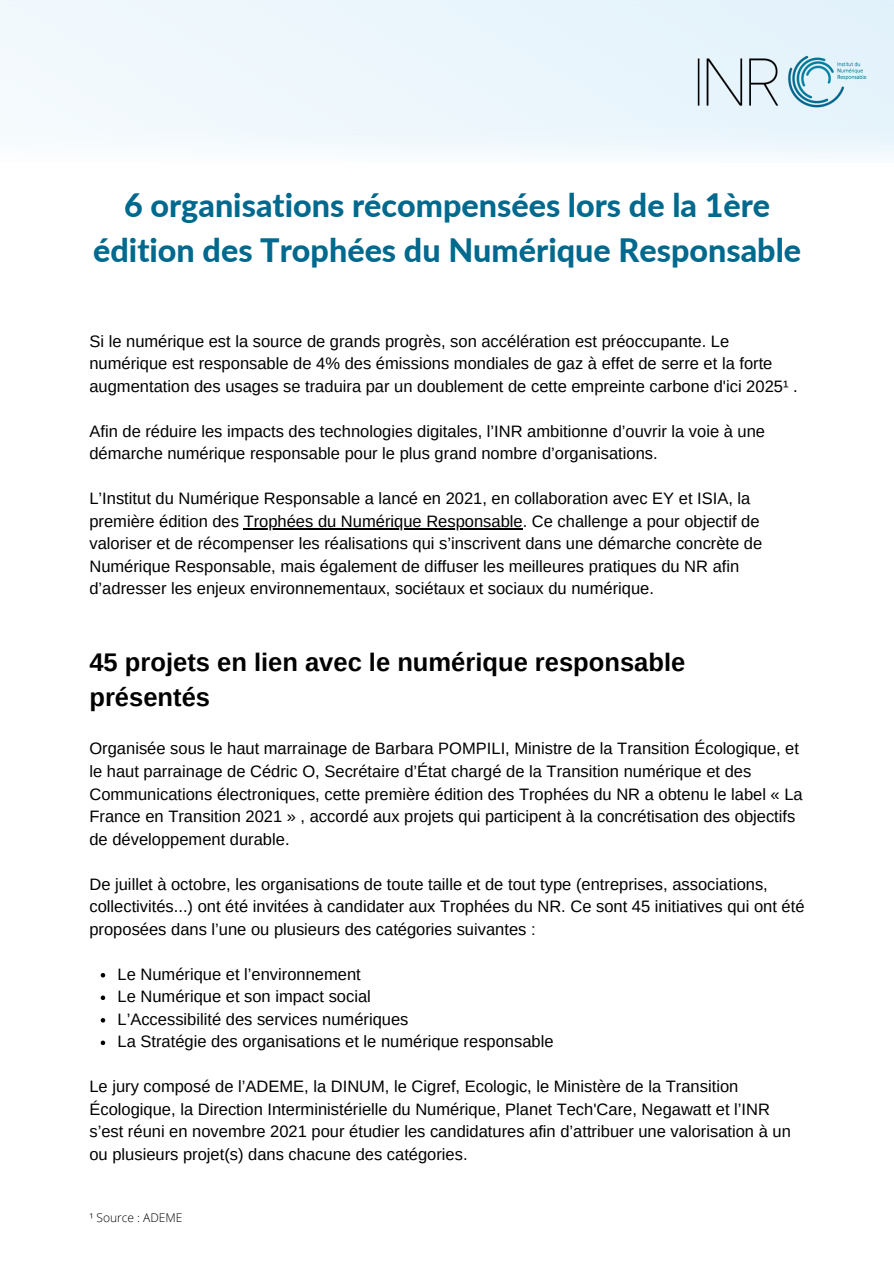
<style>
.page{position:relative;width:894px;height:1264px;background:#fff}
.page>*{position:absolute;margin:0;border:0;box-sizing:border-box;transform-origin:0 0}
.t1{font:800 32.25px/45px "Lato";color:#00698d;text-align:center}
.t2{font:700 25.5px/35px "Arimo";color:#000}
.t3{font:16.5px/22.5px "Arimo";color:#000}
.t4{font:300 12px "Open Sans";color:#000}
</style>
<div class="page">
<svg style="left:101px;top:973px;width:4px;height:4px"></svg>
<svg style="left:101px;top:995px;width:4px;height:5px"></svg>
<svg style="left:101px;top:1018px;width:4px;height:4px"></svg>
<svg style="left:101px;top:1040px;width:4px;height:5px"></svg>
<hr style="left:243px;top:528px;width:279px;height:1px;background:#000">
<img style="left:669px;top:40px;width:224px;height:83px">
<p class="t1" style="left:93px;top:182px;width:709px">6 organisations récompensées lors de la 1ère édition des Trophées du Numérique Responsable</p>
<p class="t3" style="left:89px;top:330px;width:709px">Si le numérique est la source de grands progrès, son accélération est préoccupante. Le numérique est responsable de 4% des émissions mondiales de gaz à effet de serre et la forte augmentation des usages se traduira par un doublement de cette empreinte carbone d'ici 2025¹ .</p>
<p class="t3" style="left:89px;top:420px;width:677px">Afin de réduire les impacts des technologies digitales, l’INR ambitionne d’ouvrir la voie à une démarche numérique responsable pour le plus grand nombre d’organisations.</p>
<p class="t3" style="left:89px;top:487px;width:674px">L’Institut du Numérique Responsable a lancé en 2021, en collaboration avec EY et ISIA, la première édition des Trophées du Numérique Responsable. Ce challenge a pour objectif de valoriser et de récompenser les réalisations qui s’inscrivent dans une démarche concrète de Numérique Responsable, mais également de diffuser les meilleures pratiques du NR afin d’adresser les enjeux environnementaux, sociétaux et sociaux du numérique.</p>
<p class="t2" style="left:89px;top:644px;width:597px">45 projets en lien avec le numérique responsable présentés</p>
<p class="t3" style="left:89px;top:737px;width:714px">Organisée sous le haut marrainage de Barbara POMPILI, Ministre de la Transition Écologique, et le haut parrainage de Cédric O, Secrétaire d’État chargé de la Transition numérique et des Communications électroniques, cette première édition des Trophées du NR a obtenu le label « La France en Transition 2021 » , accordé aux projets qui participent à la concrétisation des objectifs de développement durable.</p>
<p class="t3" style="left:89px;top:872px;width:716px">De juillet à octobre, les organisations de toute taille et de tout type (entreprises, associations, collectivités...) ont été invitées à candidater aux Trophées du NR. Ce sont 45 initiatives qui ont été proposées dans l’une ou plusieurs des catégories suivantes :</p>
<p class="t3" style="left:117px;top:962px;width:245px">Le Numérique et l’environnement</p>
<p class="t3" style="left:117px;top:985px;width:255px">Le Numérique et son impact social</p>
<p class="t3" style="left:117px;top:1007px;width:292px">L’Accessibilité des services numériques</p>
<p class="t3" style="left:117px;top:1030px;width:437px">La Stratégie des organisations et le numérique responsable</p>
<p class="t3" style="left:89px;top:1075px;width:702px">Le jury composé de l’ADEME, la DINUM, le Cigref, Ecologic, le Ministère de la Transition Écologique, la Direction Interministérielle du Numérique, Planet Tech'Care, Negawatt et l’INR s’est réuni en novembre 2021 pour étudier les candidatures afin d’attribuer une valorisation à un ou plusieurs projet(s) dans chacune des catégories.</p>
<p class="t4" style="left:89px;top:1208px;width:95px">¹ Source : ADEME</p>
</div>
